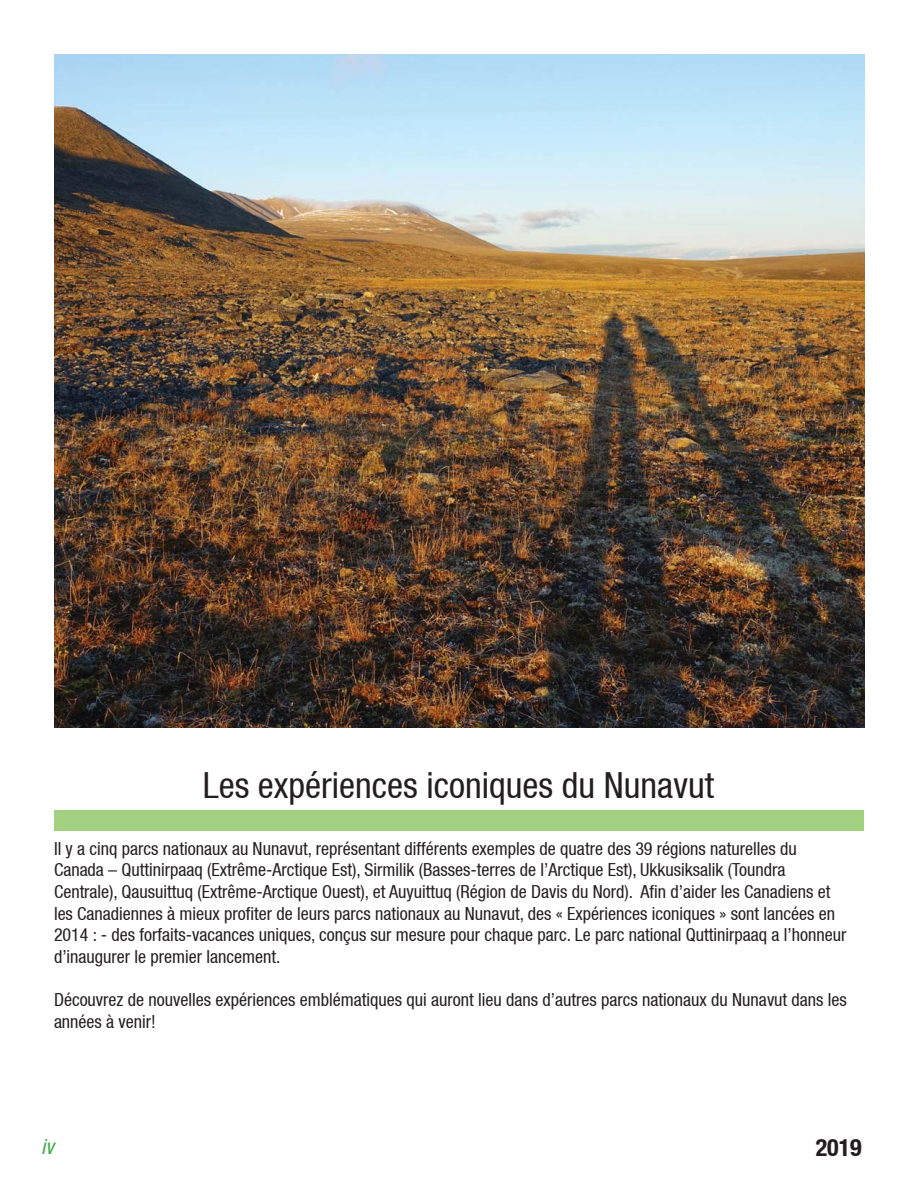
<style>
.page{position:relative;width:918px;height:1188px;background:#fff}
.page>*{position:absolute;margin:0;border:0;box-sizing:border-box;transform-origin:0 0}
.t1{font:36px "Helvetica Neue Condensed";color:#231f20}
.t2{font:700 condensed 24px "Helvetica Neue";color:#231f20}
.t3{font:italic condensed 21px "Helvetica Neue";color:#41ad49}
.t4{font:18px/21.6px "Helvetica Neue Condensed";color:#231f20}
</style>
<div class="page">
<img style="left:54px;top:54px;width:810px;height:674px">
<div style="left:54px;top:810px;width:810px;height:21px;background:#a2d181"></div>
<h1 class="t1" style="left:203px;top:765px;width:513px">Les expériences iconiques du Nunavut</h1>
<p class="t4" style="left:54px;top:838px;width:794px">Il y a cinq parcs nationaux au Nunavut, représentant différents exemples de quatre des 39 régions naturelles du Canada – Quttinirpaaq (Extrême-Arctique Est), Sirmilik (Basses-terres de l’Arctique Est), Ukkusiksalik (Toundra Centrale), Qausuittuq (Extrême-Arctique Ouest), et Auyuittuq (Région de Davis du Nord). Afin d’aider les Canadiens et les Canadiennes à mieux profiter de leurs parcs nationaux au Nunavut, des « Expériences iconiques » sont lancées en 2014 : - des forfaits-vacances uniques, conçus sur mesure pour chaque parc. Le parc national Quttinirpaaq a l’honneur d’inaugurer le premier lancement.</p>
<p class="t4" style="left:54px;top:989px;width:794px">Découvrez de nouvelles expériences emblématiques qui auront lieu dans d’autres parcs nationaux du Nunavut dans les années à venir!</p>
<p class="t3" style="left:41px;top:1134px;width:14px">iv</p>
<h2 class="t2" style="left:816px;top:1133px;width:48px">2019</h2>
</div>
